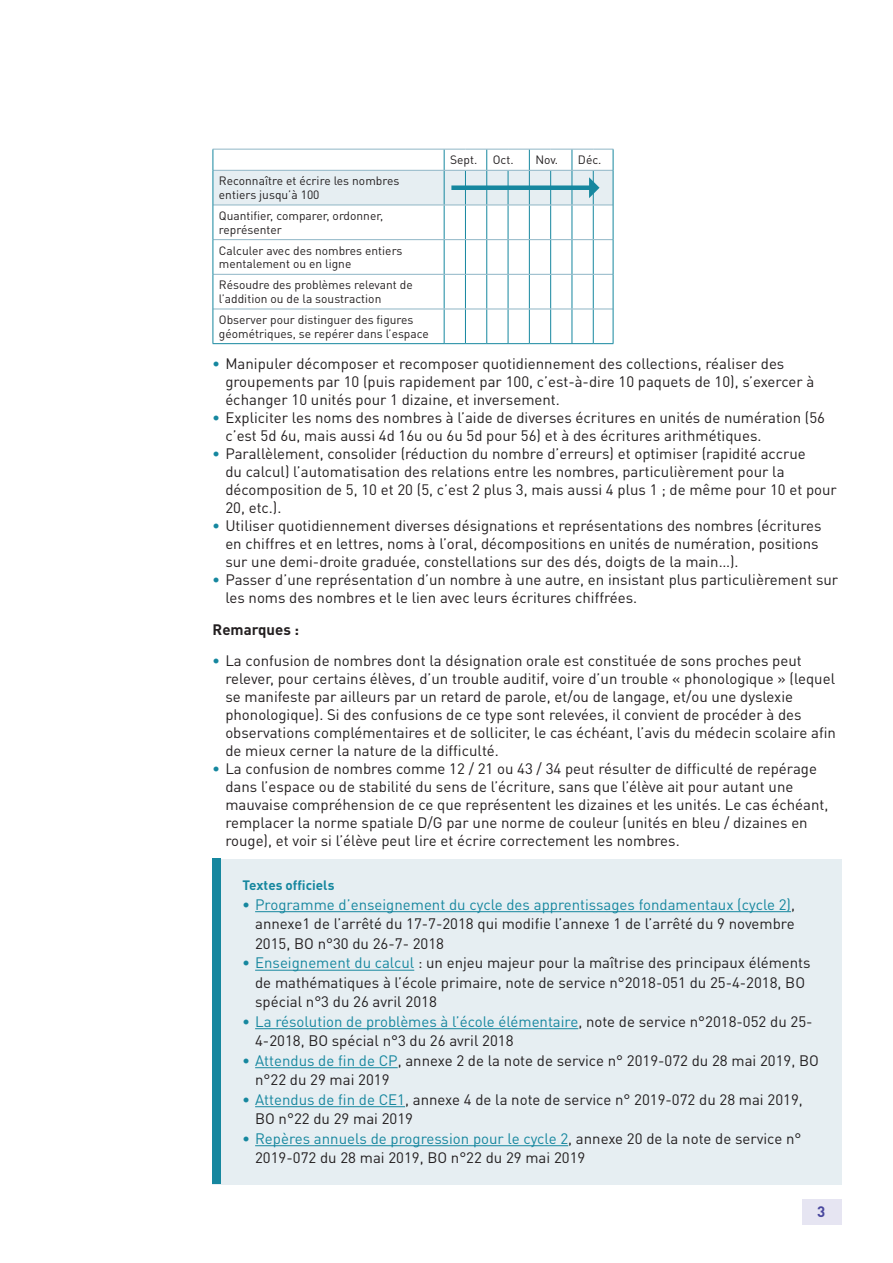
<style>
.page{position:relative;width:893px;height:1263px;background:#fff}
.page>*{position:absolute;margin:0;border:0;box-sizing:border-box;transform-origin:0 0}
.t1{font:15px/18px "DIN Pro";color:#231f20}
._06_Texte_courant{font:700 15px "DIN Pro";color:#231f20}
.t2{font:700 15px "DIN Pro";color:#4a489e}
._15_Titre_encadré{font:700 13.5px "DIN Pro";color:#16879f}
.Texte_courant_tablea{font:12px/13.5px "DIN Pro";color:#231f20}
.s1{font-weight:700;color:#16879f}
.s2{color:#16879f}
</style>
<div class="page">
<hr style="left:444px;top:205px;width:1px;height:34px;background:#16879f">
<hr style="left:465px;top:205px;width:1px;height:34px;background:#16879f">
<hr style="left:486px;top:205px;width:1px;height:34px;background:#16879f">
<hr style="left:508px;top:205px;width:1px;height:34px;background:#16879f">
<hr style="left:529px;top:205px;width:1px;height:34px;background:#16879f">
<hr style="left:550px;top:205px;width:1px;height:34px;background:#16879f">
<hr style="left:572px;top:205px;width:1px;height:34px;background:#16879f">
<hr style="left:593px;top:205px;width:1px;height:34px;background:#16879f">
<hr style="left:444px;top:240px;width:1px;height:34px;background:#16879f">
<hr style="left:465px;top:240px;width:1px;height:34px;background:#16879f">
<hr style="left:486px;top:240px;width:1px;height:34px;background:#16879f">
<hr style="left:508px;top:240px;width:1px;height:34px;background:#16879f">
<hr style="left:529px;top:240px;width:1px;height:34px;background:#16879f">
<hr style="left:550px;top:240px;width:1px;height:34px;background:#16879f">
<hr style="left:572px;top:240px;width:1px;height:34px;background:#16879f">
<hr style="left:593px;top:240px;width:1px;height:34px;background:#16879f">
<hr style="left:444px;top:275px;width:1px;height:34px;background:#16879f">
<hr style="left:465px;top:275px;width:1px;height:34px;background:#16879f">
<hr style="left:486px;top:275px;width:1px;height:34px;background:#16879f">
<hr style="left:508px;top:275px;width:1px;height:34px;background:#16879f">
<hr style="left:529px;top:275px;width:1px;height:34px;background:#16879f">
<hr style="left:550px;top:275px;width:1px;height:34px;background:#16879f">
<hr style="left:572px;top:275px;width:1px;height:34px;background:#16879f">
<hr style="left:593px;top:275px;width:1px;height:34px;background:#16879f">
<hr style="left:444px;top:309px;width:1px;height:34px;background:#16879f">
<hr style="left:465px;top:309px;width:1px;height:34px;background:#16879f">
<hr style="left:486px;top:309px;width:1px;height:34px;background:#16879f">
<hr style="left:508px;top:309px;width:1px;height:34px;background:#16879f">
<hr style="left:529px;top:309px;width:1px;height:34px;background:#16879f">
<hr style="left:550px;top:309px;width:1px;height:34px;background:#16879f">
<hr style="left:572px;top:309px;width:1px;height:34px;background:#16879f">
<hr style="left:593px;top:309px;width:1px;height:34px;background:#16879f">
<hr style="left:213px;top:239px;width:231px;height:1px;background:#8fb6c6">
<svg style="left:444px;top:239px;width:169px;height:1px"></svg>
<hr style="left:213px;top:274px;width:231px;height:1px;background:#8fb6c6">
<svg style="left:444px;top:274px;width:169px;height:1px"></svg>
<hr style="left:213px;top:309px;width:231px;height:1px;background:#8fb6c6">
<svg style="left:444px;top:309px;width:169px;height:1px"></svg>
<hr style="left:213px;top:205px;width:1px;height:35px;background:#16879f">
<hr style="left:613px;top:205px;width:1px;height:35px;background:#16879f">
<hr style="left:213px;top:240px;width:1px;height:34px;background:#16879f">
<hr style="left:613px;top:240px;width:1px;height:34px;background:#16879f">
<hr style="left:213px;top:274px;width:1px;height:35px;background:#16879f">
<hr style="left:613px;top:274px;width:1px;height:35px;background:#16879f">
<hr style="left:213px;top:309px;width:1px;height:34px;background:#16879f">
<hr style="left:613px;top:309px;width:1px;height:34px;background:#16879f">
<hr style="left:213px;top:343px;width:231px;height:1px;background:#16879f">
<svg style="left:444px;top:343px;width:169px;height:1px"></svg>
<svg style="left:213px;top:149px;width:401px;height:57px"></svg>
<div style="left:213px;top:858px;width:629px;height:326px;background:#e6eef2"></div>
<hr style="left:255px;top:911px;width:536px;height:1px;background:#16879f">
<hr style="left:255px;top:970px;width:159px;height:1px;background:#16879f">
<hr style="left:255px;top:1028px;width:323px;height:1px;background:#16879f">
<hr style="left:255px;top:1067px;width:143px;height:1px;background:#16879f">
<hr style="left:255px;top:1106px;width:150px;height:1px;background:#16879f">
<hr style="left:255px;top:1145px;width:313px;height:1px;background:#16879f">
<div style="left:213px;top:858px;width:8px;height:326px;background:#16879f"></div>
<div style="left:802px;top:1199px;width:39px;height:26px;background:#e6e5f2"></div>
<p class="Texte_courant_tablea" style="left:450px;top:153px;width:29px">Sept.</p>
<p class="Texte_courant_tablea" style="left:493px;top:153px;width:22px">Oct.</p>
<p class="Texte_courant_tablea" style="left:535px;top:153px;width:24px">Nov.</p>
<p class="Texte_courant_tablea" style="left:578px;top:153px;width:25px">Déc.</p>
<p class="Texte_courant_tablea" style="left:219px;top:174px;width:182px">Reconnaître et écrire les nombres entiers jusqu’à 100</p>
<p class="Texte_courant_tablea" style="left:219px;top:209px;width:166px">Quantifier, comparer, ordonner, représenter</p>
<p class="Texte_courant_tablea" style="left:219px;top:243px;width:185px">Calculer avec des nombres entiers mentalement ou en ligne</p>
<p class="Texte_courant_tablea" style="left:219px;top:278px;width:195px">Résoudre des problèmes relevant de l’addition ou de la soustraction</p>
<p class="Texte_courant_tablea" style="left:219px;top:313px;width:211px">Observer pour distinguer des figures géométriques, se repérer dans l’espace</p>
<p class="t1" style="left:225px;top:354px;width:590px;text-indent:-13px"><span class="s1">•</span> Manipuler décomposer et recomposer quotidiennement des collections, réaliser des groupements par 10 (puis rapidement par 100, c’est-à-dire 10 paquets de 10), s’exercer à échanger 10 unités pour 1 dizaine, et inversement.</p>
<p class="t1" style="left:225px;top:408px;width:601px;text-indent:-13px"><span class="s1">•</span> Expliciter les noms des nombres à l’aide de diverses écritures en unités de numération (56 c’est 5d 6u, mais aussi 4d 16u ou 6u 5d pour 56) et à des écritures arithmétiques.</p>
<p class="t1" style="left:225px;top:444px;width:613px;text-indent:-13px"><span class="s1">•</span> Parallèlement, consolider (réduction du nombre d’erreurs) et optimiser (rapidité accrue<br>du calcul) l’automatisation des relations entre les nombres, particulièrement pour la décomposition de 5, 10 et 20 (5, c’est 2 plus 3, mais aussi 4 plus 1 ; de même pour 10 et pour 20, etc.).</p>
<p class="t1" style="left:225px;top:516px;width:598px;text-indent:-13px"><span class="s1">•</span> Utiliser quotidiennement diverses désignations et représentations des nombres (écritures en chiffres et en lettres, noms à l’oral, décompositions en unités de numération, positions sur une demi-droite graduée, constellations sur des dés, doigts de la main…).</p>
<p class="t1" style="left:225px;top:570px;width:614px;text-indent:-13px"><span class="s1">•</span> Passer d’une représentation d’un nombre à une autre, en insistant plus particulièrement sur les noms des nombres et le lien avec leurs écritures chiffrées.</p>
<p class="_06_Texte_courant" style="left:213px;top:620px;width:88px">Remarques :</p>
<p class="t1" style="left:225px;top:651px;width:612px;text-indent:-13px"><span class="s1">•</span> La confusion de nombres dont la désignation orale est constituée de sons proches peut relever, pour certains élèves, d’un trouble auditif, voire d’un trouble « phonologique » (lequel se manifeste par ailleurs par un retard de parole, et/ou de langage, et/ou une dyslexie phonologique). Si des confusions de ce type sont relevées, il convient de procéder à des observations complémentaires et de solliciter, le cas échéant, l’avis du médecin scolaire afin de mieux cerner la nature de la difficulté.</p>
<p class="t1" style="left:225px;top:759px;width:604px;text-indent:-13px"><span class="s1">•</span> La confusion de nombres comme 12 / 21 ou 43 / 34 peut résulter de difficulté de repérage dans l’espace ou de stabilité du sens de l’écriture, sans que l’élève ait pour autant une mauvaise compréhension de ce que représentent les dizaines et les unités. Le cas échéant, remplacer la norme spatiale D/G par une norme de couleur (unités en bleu / dizaines en rouge), et voir si l’élève peut lire et écrire correctement les nombres.</p>
<p class="_15_Titre_encadré" style="left:242px;top:876px;width:94px">Textes officiels</p>
<p class="t1" style="left:255px;top:894px;width:541px;line-height:19.5px;text-align:justify;text-indent:-13px"><span class="s1">•</span> <span class="s2">Programme d’enseignement du cycle des apprentissages fondamentaux (cycle 2)</span>, annexe1 de l’arrêté du 17-7-2018 qui modifie l’annexe 1 de l’arrêté du 9 novembre 2015, BO n°30 du 26-7- 2018</p>
<p class="t1" style="left:255px;top:953px;width:557px;line-height:19.5px;text-indent:-13px"><span class="s1">•</span> <span class="s2">Enseignement du calcul</span> : un enjeu majeur pour la maîtrise des principaux éléments de mathématiques à l’école primaire, note de service n°2018-051 du 25-4-2018, BO spécial n°3 du 26 avril 2018</p>
<p class="t1" style="left:255px;top:1011px;width:559px;line-height:19.5px;text-indent:-13px"><span class="s1">•</span> <span class="s2">La résolution de problèmes à l’école élémentaire</span>, note de service n°2018-052 du 25-<br>4-2018, BO spécial n°3 du 26 avril 2018</p>
<p class="t1" style="left:255px;top:1050px;width:565px;line-height:19.5px;text-indent:-13px"><span class="s1">•</span> <span class="s2">Attendus de fin de CP</span>, annexe 2 de la note de service n° 2019-072 du 28 mai 2019, BO n°22 du 29 mai 2019</p>
<p class="t1" style="left:255px;top:1089px;width:549px;line-height:19.5px;text-indent:-13px"><span class="s1">•</span> <span class="s2">Attendus de fin de CE1</span>, annexe 4 de la note de service n° 2019-072 du 28 mai 2019,<br>BO n°22 du 29 mai 2019</p>
<p class="t1" style="left:255px;top:1128px;width:548px;line-height:19.5px;text-indent:-13px"><span class="s1">•</span> <span class="s2">Repères annuels de progression pour le cycle 2</span>, annexe 20 de la note de service n°<br>2019-072 du 28 mai 2019, BO n°22 du 29 mai 2019</p>
<p class="t2" style="left:817px;top:1201px;width:10px">3</p>
</div>
